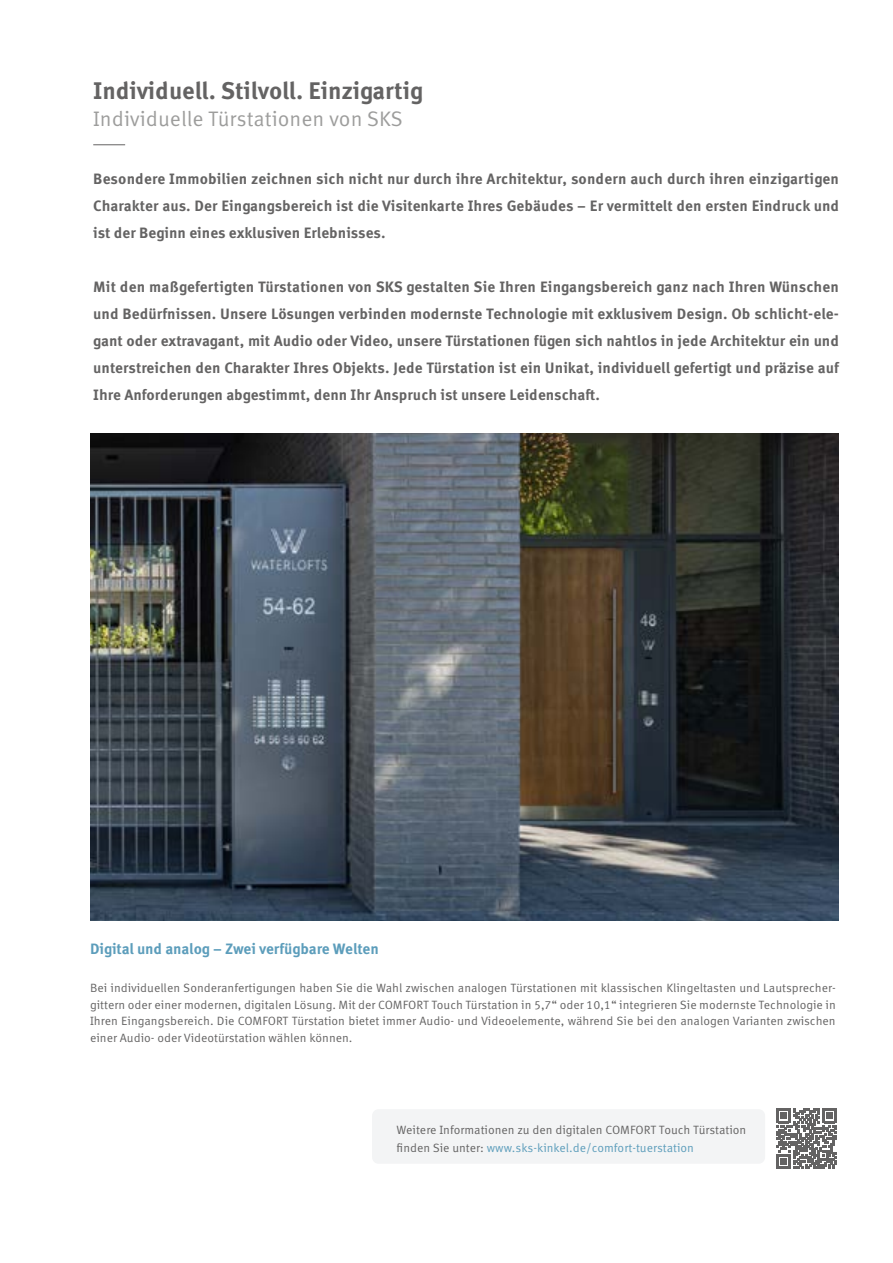
<style>
.page{position:relative;width:893px;height:1263px;background:#fff}
.page>*{position:absolute;margin:0;border:0;box-sizing:border-box;transform-origin:0 0}
.t1{font:700 24px "Meta Correspondence Pro";letter-spacing:-.005em;color:#646363}
.t2{font:21px "Meta Correspondence Pro";color:#9d9d9c}
.t3{font:700 15px/27px "Meta Correspondence Pro";color:#646363;text-align:justify}
.t4{font:700 15px "Meta Correspondence Pro";letter-spacing:-.005em;color:#5c9dbb}
.t5{font:12px/16.5px "Meta Correspondence Pro";color:#646363}
.s1{color:#5c9dbb}
</style>
<div class="page">
<hr style="left:93px;top:144px;width:32px;height:1px;background:#646363">
<div style="left:372px;top:1109px;width:393px;height:55px;background:#f3f4f5;border-radius:6px"></div>
<img style="left:90px;top:434px;width:749px;height:487px">
<svg style="left:776px;top:1108px;width:60px;height:60px"></svg>
<h1 class="t1" style="left:93px;top:72px;width:331px">Individuell. Stilvoll. Einzigartig</h1>
<h2 class="t2" style="left:93px;top:103px;width:311px">Individuelle Türstationen von SKS</h2>
<p class="t3" style="left:93px;top:165px;width:747px">Besondere Immobilien zeichnen sich nicht nur durch ihre Architektur, sondern auch durch ihren einzigartigen Charakter aus. Der Eingangsbereich ist die Visitenkarte Ihres Gebäudes – Er vermittelt den ersten Eindruck und ist der Beginn eines exklusiven Erlebnisses.</p>
<p class="t3" style="left:93px;top:273px;width:747px">Mit den maßgefertigten Türstationen von SKS gestalten Sie Ihren Eingangsbereich ganz nach Ihren Wünschen und Bedürfnissen. Unsere Lösungen verbinden modernste Technologie mit exklusivem Design. Ob schlicht-ele&shy;gant oder extravagant, mit Audio oder Video, unsere Türstationen fügen sich nahtlos in jede Architektur ein und unterstreichen den Charakter Ihres Objekts. Jede Türstation ist ein Unikat, individuell gefertigt und präzise auf Ihre Anforderungen abgestimmt, denn Ihr Anspruch ist unsere Leidenschaft.</p>
<p class="t4" style="left:90px;top:937px;width:290px">Digital und analog – Zwei verfügbare Welten</p>
<p class="t5" style="left:90px;top:979px;width:747px;text-align:justify">Bei individuellen Sonderanfertigungen haben Sie die Wahl zwischen analogen Türstationen mit klassischen Klingeltasten und Lautsprecher&shy;gittern oder einer modernen, digitalen Lösung. Mit der COMFORT Touch Türstation in 5,7“ oder 10,1“ integrieren Sie modernste Technologie in Ihren Eingangsbereich. Die COMFORT Türstation bietet immer Audio- und Videoelemente, während Sie bei den analogen Varianten zwischen einer Audio- oder Videotürstation wählen können.</p>
<p class="t5" style="left:397px;top:1120px;width:351px;line-height:18px">Weitere Informationen zu den digitalen COMFORT Touch Türstation finden Sie unter: <span class="s1">www.sks-kinkel.de/comfort-tuerstation</span></p>
</div>
